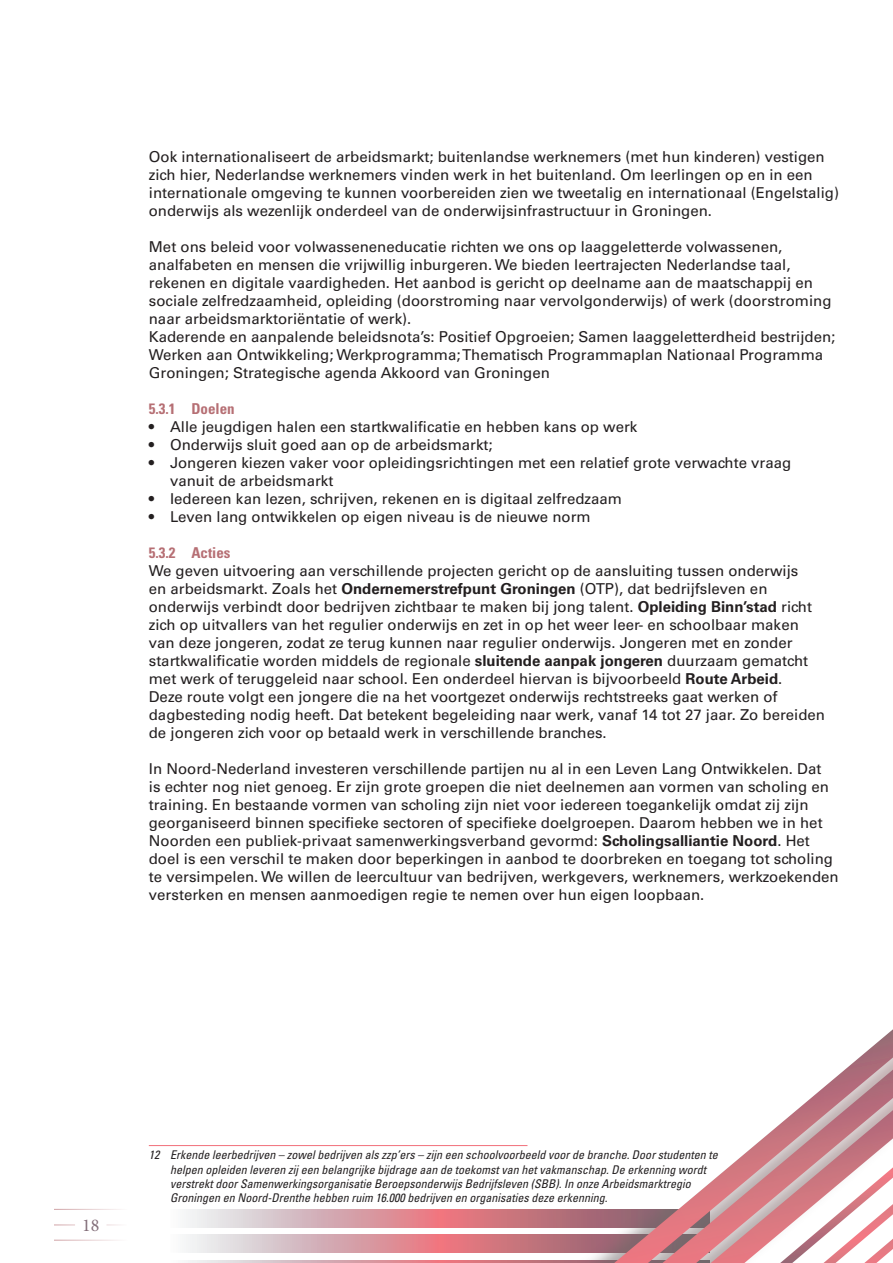
<style>
.page{position:relative;width:893px;height:1263px;background:#fff}
.page>*{position:absolute;margin:0;border:0;box-sizing:border-box;transform-origin:0 0}
.t1{font:18px "Minion Pro";color:#836e79}
.t2{font:15px/18px "Univers";color:#231f20}
.t3{font:700 condensed 15px "Univers";color:#b66f74}
.t4{font:italic condensed 12px "Univers";color:#231f20}
.s1{font-weight:700}
</style>
<div class="page">
<svg style="left:54px;top:1029px;width:839px;height:234px"></svg>
<hr style="left:54px;top:1209px;width:74px;height:1px;background:#b66f74">
<hr style="left:149px;top:1145px;width:378px;height:1px;background:#f1707b">
<p class="t2" style="left:149px;top:148px;width:692px">Ook internationaliseert de arbeidsmarkt; buitenlandse werknemers (met hun kinderen) vestigen zich hier, Nederlandse werknemers vinden werk in het buitenland. Om leerlingen op en in een internationale omgeving te kunnen voorbereiden zien we tweetalig en internationaal (Engelstalig) onderwijs als wezenlijk onderdeel van de onderwijsinfrastructuur in Groningen.</p>
<p class="t2" style="left:149px;top:238px;width:684px">Met ons beleid voor volwasseneneducatie richten we ons op laaggeletterde volwassenen, analfabeten en mensen die vrijwillig inburgeren. We bieden leertrajecten Nederlandse taal, rekenen en digitale vaardigheden. Het aanbod is gericht op deelname aan de maatschappij en sociale zelfredzaamheid, opleiding (doorstroming naar vervolgonderwijs) of werk (doorstroming naar arbeidsmarktoriëntatie of werk).</p>
<p class="t2" style="left:149px;top:328px;width:688px">Kaderende en aanpalende beleidsnota’s: Positief Opgroeien; Samen laaggeletterdheid bestrijden;<br>Werken aan Ontwikkeling; Werkprogramma; Thematisch Programmaplan Nationaal Programma<br>Groningen; Strategische agenda Akkoord van Groningen</p>
<p class="t3" style="left:149px;top:399px;width:87px">5.3.1 Doelen</p>
<p class="t2" style="left:149px;top:418px;width:490px">• Alle jeugdigen halen een startkwalificatie en hebben kans op werk</p>
<p class="t2" style="left:149px;top:436px;width:345px">• Onderwijs sluit goed aan op de arbeidsmarkt;</p>
<p class="t2" style="left:149px;top:454px;width:644px">• Jongeren kiezen vaker voor opleidingsrichtingen met een relatief grote verwachte vraag</p>
<p class="t2" style="left:170px;top:472px;width:165px">vanuit de arbeidsmarkt</p>
<p class="t2" style="left:149px;top:490px;width:475px">• Iedereen kan lezen, schrijven, rekenen en is digitaal zelfredzaam</p>
<p class="t2" style="left:149px;top:508px;width:443px">• Leven lang ontwikkelen op eigen niveau is de nieuwe norm</p>
<p class="t3" style="left:149px;top:543px;width:83px">5.3.2 Acties</p>
<p class="t2" style="left:149px;top:562px;width:678px">We geven uitvoering aan verschillende projecten gericht op de aansluiting tussen onderwijs<br>en arbeidsmarkt. Zoals het <span class="s1">Ondernemerstrefpunt Groningen</span> (OTP), dat bedrijfsleven en onderwijs verbindt door bedrijven zichtbaar te maken bij jong talent. <span class="s1">Opleiding Binn’stad</span> richt zich op uitvallers van het regulier onderwijs en zet in op het weer leer- en schoolbaar maken van deze jongeren, zodat ze terug kunnen naar regulier onderwijs. Jongeren met en zonder startkwalificatie worden middels de regionale <span class="s1">sluitende aanpak jongeren</span> duurzaam gematcht met werk of teruggeleid naar school. Een onderdeel hiervan is bijvoorbeeld <span class="s1">Route Arbeid</span>.<br>Deze route volgt een jongere die na het voortgezet onderwijs rechtstreeks gaat werken of dagbesteding nodig heeft. Dat betekent begeleiding naar werk, vanaf 14 tot 27 jaar. Zo bereiden de jongeren zich voor op betaald werk in verschillende branches.</p>
<p class="t2" style="left:149px;top:760px;width:691px">In Noord-Nederland investeren verschillende partijen nu al in een Leven Lang Ontwikkelen. Dat<br>is echter nog niet genoeg. Er zijn grote groepen die niet deelnemen aan vormen van scholing en training. En bestaande vormen van scholing zijn niet voor iedereen toegankelijk omdat zij zijn georganiseerd binnen specifieke sectoren of specifieke doelgroepen. Daarom hebben we in het Noorden een publiek-privaat samenwerkingsverband gevormd: <span class="s1">Scholingsalliantie Noord</span>. Het doel is een verschil te maken door beperkingen in aanbod te doorbreken en toegang tot scholing te versimpelen. We willen de leercultuur van bedrijven, werkgevers, werknemers, werkzoekenden versterken en mensen aanmoedigen regie te nemen over hun eigen loopbaan.</p>
<p class="t1" style="left:82px;top:1213px;width:19px">18</p>
<p class="t4" style="left:149px;top:1147px;width:571px">12 Erkende leerbedrijven – zowel bedrijven als zzp’ers – zijn een schoolvoorbeeld voor de branche. Door studenten te</p>
<p class="t4" style="left:170px;top:1162px;width:537px">helpen opleiden leveren zij een belangrijke bijdrage aan de toekomst van het vakmanschap. De erkenning wordt</p>
<p class="t4" style="left:170px;top:1176px;width:522px">verstrekt door Samenwerkingsorganisatie Beroepsonderwijs Bedrijfsleven (SBB). In onze Arbeidsmarktregio</p>
<p class="t4" style="left:170px;top:1190px;width:439px">Groningen en Noord-Drenthe hebben ruim 16.000 bedrijven en organisaties deze erkenning.</p>
</div>
